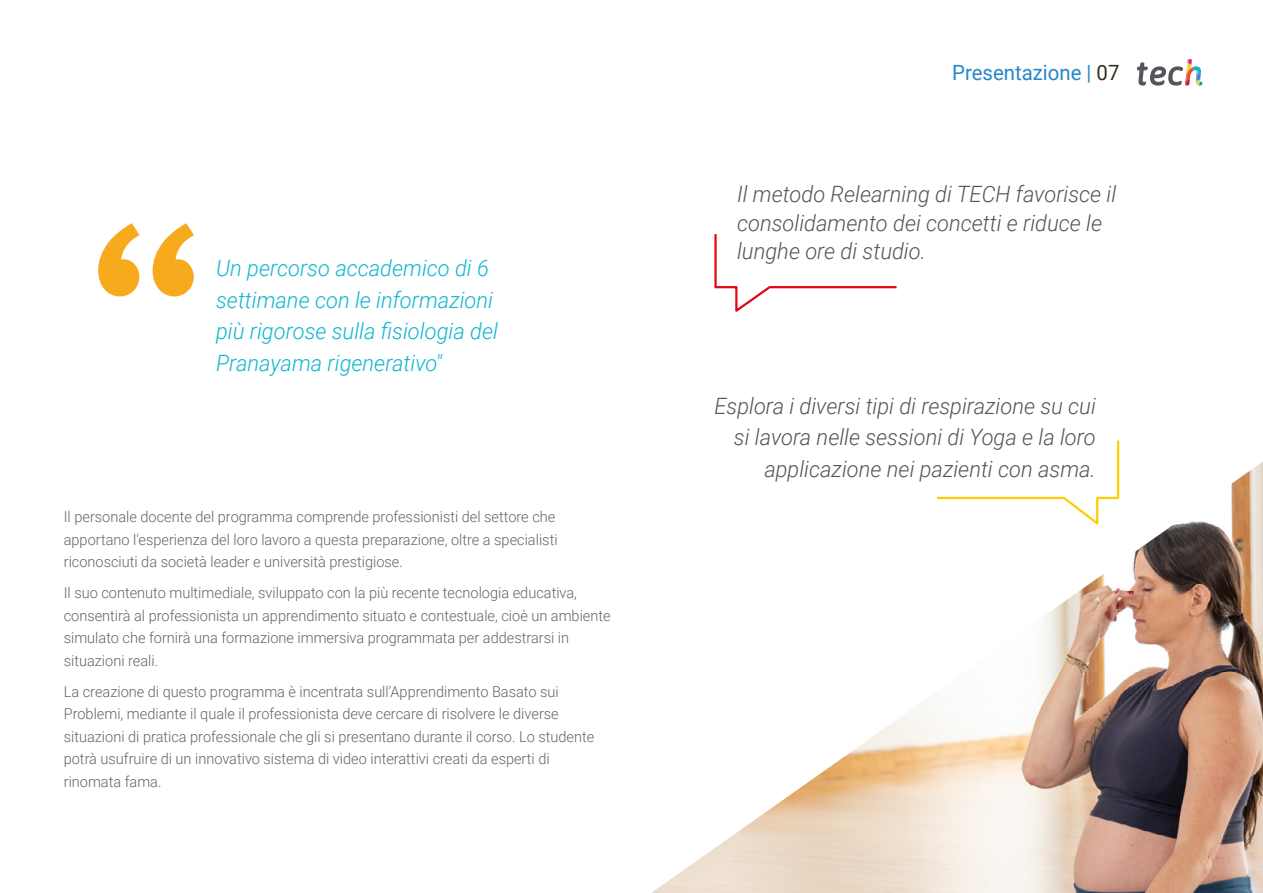
<style>
.page{position:relative;width:1263px;height:893px;background:#fff}
.page>*{position:absolute;margin:0;border:0;box-sizing:border-box;transform-origin:0 0}
.t1{font:italic 300 22.5px/28.5px "Roboto";color:#52555b}
.t2{font:italic 300 22.5px/31.5px "Roboto";color:#0fb6cf}
.t3{font:21px "Roboto";color:#2488c9}
.t4{font:300 15px/22.5px "Roboto";color:#61646a}
.s1{color:#312e20}
</style>
<div class="page">
<svg style="left:98px;top:223px;width:96px;height:73px"></svg>
<svg style="left:1137px;top:59px;width:65px;height:27px"></svg>
<svg style="left:714px;top:234px;width:183px;height:78px"></svg>
<img style="left:651px;top:461px;width:612px;height:432px">
<svg style="left:935px;top:440px;width:185px;height:88px"></svg>
<h1 class="t2" style="left:216px;top:252px;width:283px">Un percorso accademico di 6 settimane con le informazioni più rigorose sulla fisiologia del<br>Pranayama rigenerativo"</h1>
<p class="t4" style="left:64px;top:505px;width:495px">Il personale docente del programma comprende professionisti del settore che apportano l'esperienza del loro lavoro a questa preparazione, oltre a specialisti riconosciuti da società leader e università prestigiose.</p>
<p class="t4" style="left:64px;top:581px;width:548px">Il suo contenuto multimediale, sviluppato con la più recente tecnologia educativa, consentirà al professionista un apprendimento situato e contestuale, cioè un ambiente simulato che fornirà una formazione immersiva programmata per addestrarsi in situazioni reali.</p>
<p class="t4" style="left:64px;top:679px;width:532px">La creazione di questo programma è incentrata sull’Apprendimento Basato sui Problemi, mediante il quale il professionista deve cercare di risolvere le diverse situazioni di pratica professionale che gli si presentano durante il corso. Lo studente potrà usufruire di un innovativo sistema di video interattivi creati da esperti di rinomata fama.</p>
<h2 class="t3" style="left:952px;top:57px;width:169px">Presentazione | <span class="s1">07</span></h2>
<h1 class="t1" style="left:737px;top:179px;width:381px">Il metodo Relearning di TECH favorisce il consolidamento dei concetti e riduce le lunghe ore di studio.</h1>
<h1 class="t1" style="left:714px;top:389px;width:383px;line-height:31.5px;text-align:right">Esplora i diversi tipi di respirazione su cui si lavora nelle sessioni di Yoga e la loro applicazione nei pazienti con asma.</h1>
</div>
